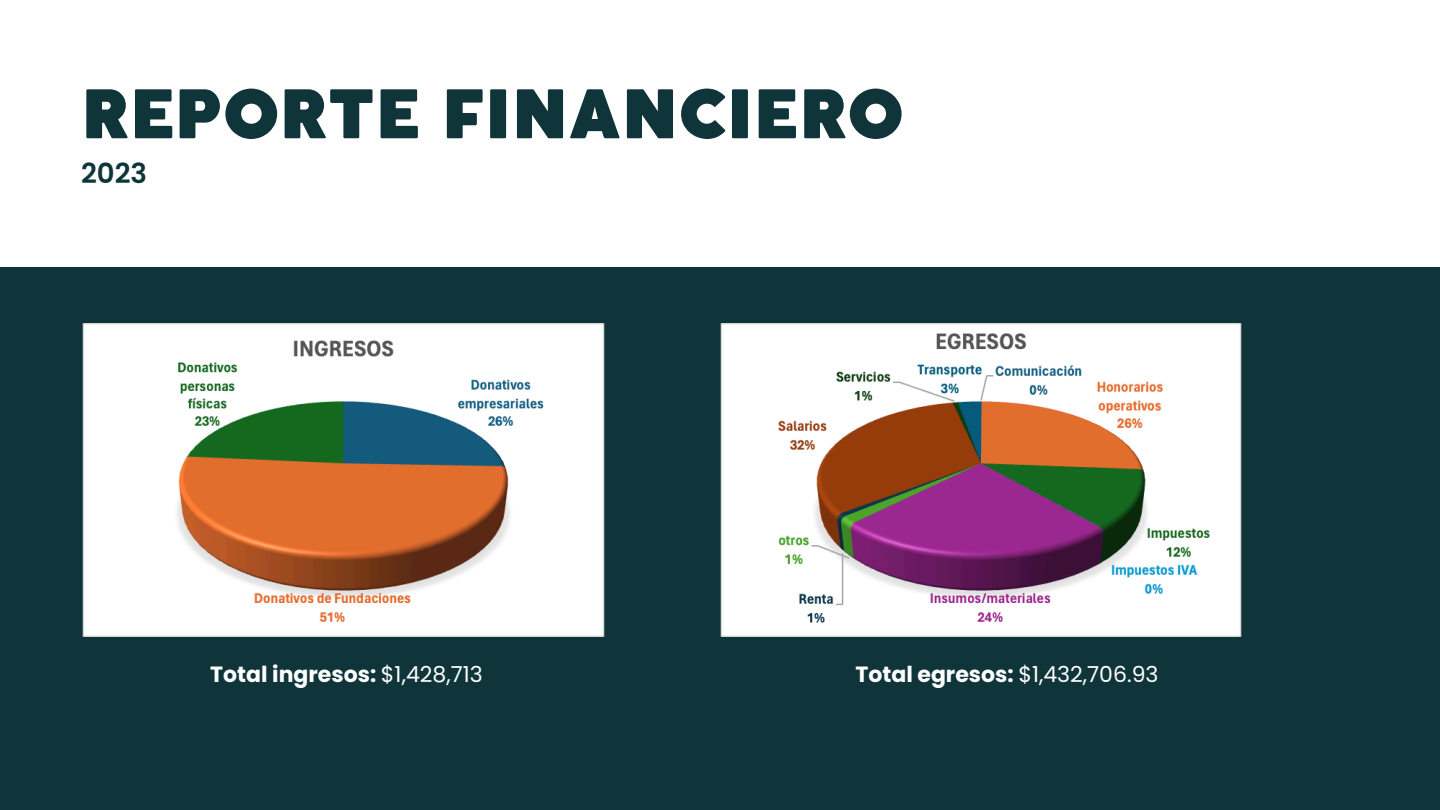
<style>
.page{position:relative;width:1440px;height:810px;background:#0f353b}
.page>*{position:absolute;margin:0;border:0;box-sizing:border-box;transform-origin:0 0}
.t1{font:900 66px "Coco Gothic";color:#0f353b}
.t2{font:600 27.6px "Poppins";color:#0f353b}
.t3{font:700 22px "Poppins";color:#fff}
.s1{font-weight:400}
</style>
<div class="page">
<div style="left:0;top:0;width:1439px;height:267px;background:#fff"></div>
<img style="left:720px;top:323px;width:522px;height:313px">
<img style="left:83px;top:323px;width:522px;height:313px">
<p class="t1" style="left:81px;top:89px;width:824px">REPORTE FINANCIERO</p>
<p class="t2" style="left:81px;top:154px;width:68px">2023</p>
<p class="t3" style="left:210px;top:659px;width:274px">Total ingresos: <span class="s1">$1,428,713</span></p>
<p class="t3" style="left:855px;top:659px;width:305px">Total egresos: <span class="s1">$1,432,706.93</span></p>
</div>
